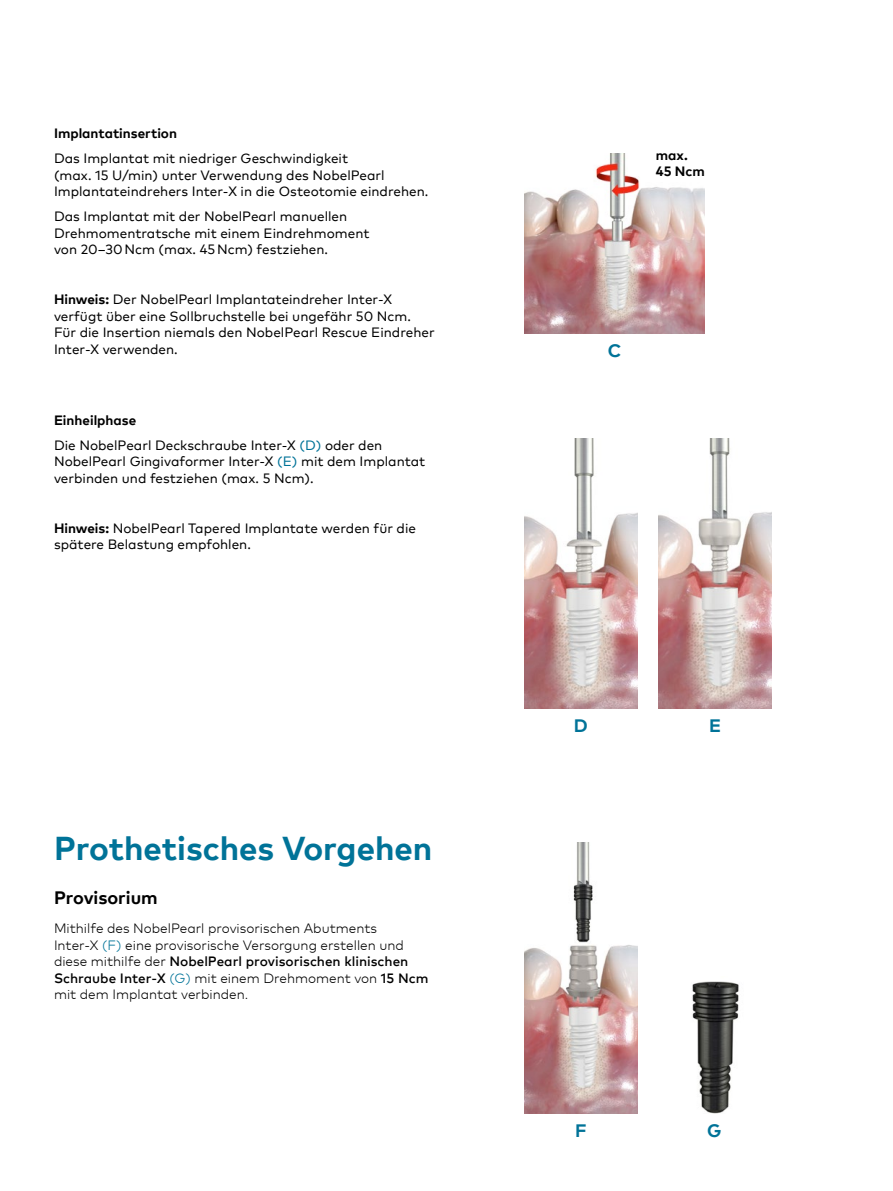
<style>
.page{position:relative;width:893px;height:1191px;background:#fff}
.page>*{position:absolute;margin:0;border:0;box-sizing:border-box;transform-origin:0 0}
.t1{font:700 33px "Mark Pro";color:#007398}
.t2{font:700 18px "Mark Pro";color:#000}
.t3{font:700 18px "Mark Pro";color:#007398}
.t4{font:13.5px/16.5px "Mark Pro";color:#000}
.t5{font:300 13.5px/16.5px "Mark Pro";color:#000}
.t6{font:700 13.5px/16.2px "Mark Pro";color:#000}
.s1{font-weight:700}
.s2{color:#007398}
.s3{font-weight:500}
</style>
<div class="page">
<img style="left:524px;top:154px;width:181px;height:179px">
<div style="left:656px;top:150px;width:50px;height:27px;background:#fff"></div>
<img style="left:524px;top:438px;width:113px;height:270px">
<img style="left:524px;top:842px;width:113px;height:271px">
<img style="left:659px;top:438px;width:113px;height:270px">
<img style="left:692px;top:981px;width:47px;height:132px">
<p class="t6" style="left:54px;top:124px;width:125px">Implantatinsertion</p>
<p class="t4" style="left:54px;top:149px;width:376px">Das Implantat mit niedriger Geschwindigkeit<br>(max. 15 U/min) unter Verwendung des NobelPearl<br>Implantateindrehers Inter-X in die Osteotomie eindrehen.</p>
<p class="t4" style="left:54px;top:207px;width:317px">Das Implantat mit der NobelPearl manuellen<br>Drehmomentratsche mit einem Eindrehmoment von 20–30Ncm (max. 45Ncm) festziehen.</p>
<p class="t4" style="left:54px;top:290px;width:382px"><span class="s1">Hinweis:</span> Der NobelPearl Implantateindreher Inter-X verfügt über eine Sollbruchstelle bei ungefähr 50 Ncm.<br>Für die Insertion niemals den NobelPearl Rescue Eindreher Inter-X verwenden.</p>
<p class="t4" style="left:54px;top:406px;width:330px;line-height:25px"><span class="s1">Einheilphase<br></span>Die NobelPearl Deckschraube Inter-X <span class="s2">(D)</span> oder den</p>
<p class="t4" style="left:54px;top:452px;width:373px">NobelPearl Gingivaformer Inter-X <span class="s2">(E)</span> mit dem Implantat verbinden und festziehen (max. 5 Ncm).</p>
<p class="t4" style="left:54px;top:518px;width:364px"><span class="s1">Hinweis:</span> NobelPearl Tapered Implantate werden für die spätere Belastung empfohlen.</p>
<h1 class="t1" style="left:54px;top:823px;width:380px">Prothetisches Vorgehen</h1>
<h2 class="t2" style="left:54px;top:884px;width:105px">Provisorium</h2>
<p class="t5" style="left:54px;top:919px;width:376px">Mithilfe des NobelPearl provisorischen Abutments<br>Inter-X <span class="s2">(F)</span> eine provisorische Versorgung erstellen und diese mithilfe der <span class="s3">NobelPearl provisorischen klinischen Schraube Inter-X</span> <span class="s2">(G)</span> mit einem Drehmoment von <span class="s3">15 Ncm </span>mit dem Implantat verbinden.</p>
<p class="t6" style="left:656px;top:146px;width:51px">max.<br>45 Ncm</p>
<h2 class="t3" style="left:608px;top:337px;width:15px">C</h2>
<h2 class="t3" style="left:574px;top:711px;width:15px">D</h2>
<h2 class="t3" style="left:709px;top:711px;width:13px">E</h2>
<h2 class="t3" style="left:575px;top:1117px;width:13px">F</h2>
<h2 class="t3" style="left:707px;top:1117px;width:16px">G</h2>
</div>
